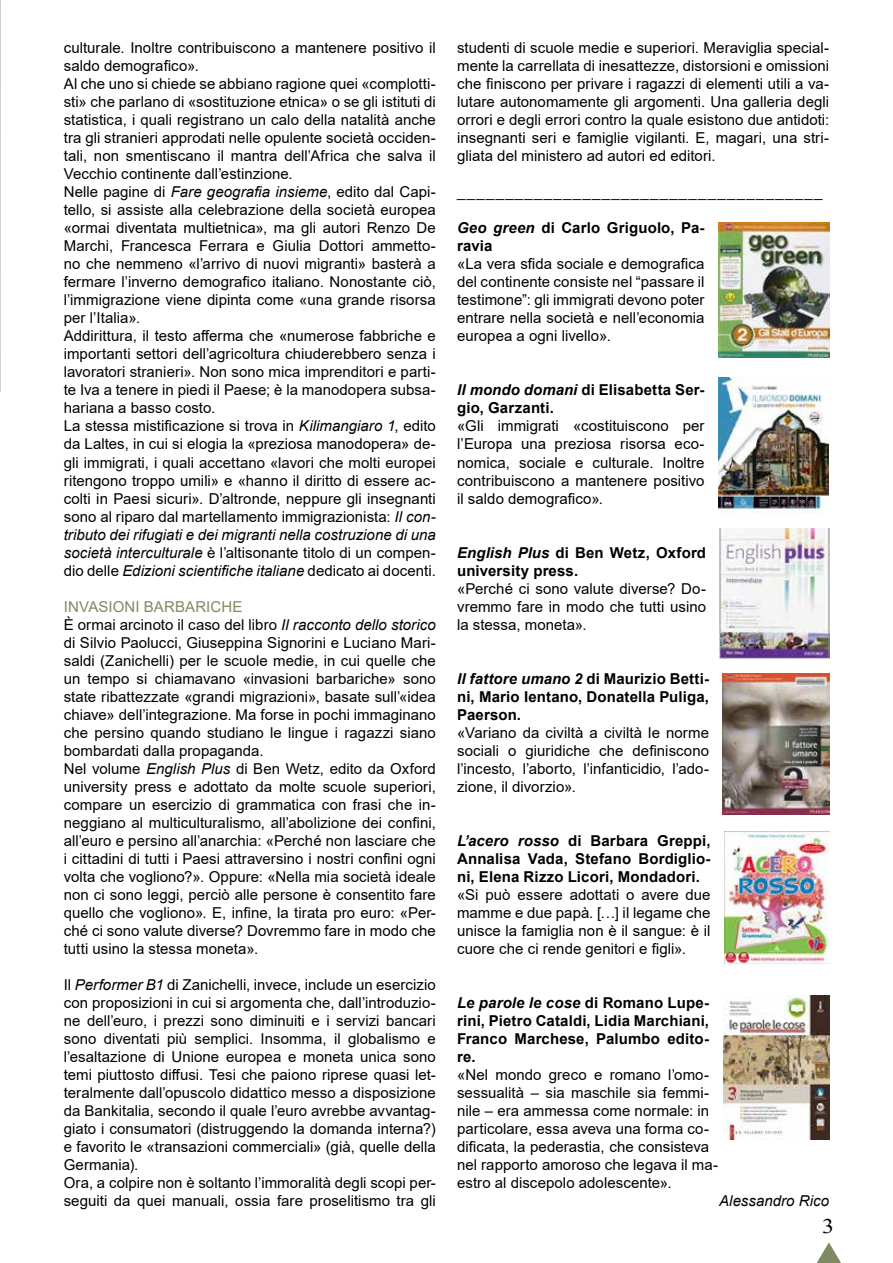
<style>
.page{position:relative;width:893px;height:1263px;background:#fff}
.page>*{position:absolute;margin:0;border:0;box-sizing:border-box;transform-origin:0 0}
.t1{font:20.7px "Times New Roman";color:#000;scale:1.16 1}
.t2{font:15px/18px "Arial";letter-spacing:.005em;color:#000;text-align:justify}
.t3{font:700 15px/18px "Arial";letter-spacing:.01em;color:#000}
.t4{font:italic 15px "Arial";letter-spacing:.005em;color:#000}
.s1{font-style:italic}
.s2{color:#7f8a62}
</style>
<div class="page">
<hr style="left:0;top:0;width:1px;height:391px;background:#e3e4e8">
<img style="left:0;top:1px;width:1px;height:390px">
<svg style="left:817px;top:1242px;width:24px;height:21px"></svg>
<img style="left:718px;top:222px;width:111px;height:135px">
<img style="left:719px;top:378px;width:110px;height:136px">
<img style="left:720px;top:528px;width:109px;height:131px">
<img style="left:722px;top:674px;width:107px;height:140px">
<img style="left:724px;top:831px;width:105px;height:133px">
<img style="left:723px;top:996px;width:106px;height:144px">
<p class="t2" style="left:64px;top:39px;width:374px;text-align:left">culturale. Inoltre contribuiscono a mantenere positivo il saldo demografico».<br>Al che uno si chiede se abbiano ragione quei «complotti&shy;sti» che parlano di «sostituzione etnica» o se gli istituti di statistica, i quali registrano un calo della natalità anche tra gli stranieri approdati nelle opulente società occiden&shy;tali, non smentiscano il mantra dell’Africa che salva il Vecchio continente dall’estinzione.<br>Nelle pagine di <span class="s1">Fare geografia insieme</span>, edito dal Capi&shy;tello, si assiste alla celebrazione della società europea «ormai diventata multietnica», ma gli autori Renzo De Marchi, Francesca Ferrara e Giulia Dottori ammetto&shy;no che nemmeno «l’arrivo di nuovi migranti» basterà a fermare l’inverno demografico italiano. Nonostante ciò, l’immigrazione viene dipinta come «una grande risorsa per l’Italia».<br>Addirittura, il testo afferma che «numerose fabbriche e importanti settori dell’agricoltura chiuderebbero senza i lavoratori stranieri». Non sono mica imprenditori e parti&shy;te Iva a tenere in piedi il Paese; è la manodopera subsa&shy;hariana a basso costo.<br>La stessa mistificazione si trova in <span class="s1">Kilimangiaro 1</span>, edito da Laltes, in cui si elogia la «preziosa manodopera» de&shy;gli immigrati, i quali accettano «lavori che molti europei ritengono troppo umili» e «hanno il diritto di essere ac&shy;colti in Paesi sicuri». D’altronde, neppure gli insegnanti sono al riparo dal martellamento immigrazionista: <span class="s1">Il con&shy;tributo dei rifugiati e dei migranti nella costruzione di una società interculturale</span> è l’altisonante titolo di un compen&shy;dio delle <span class="s1">Edizioni scientifiche italiane</span> dedicato ai docenti.</p>
<p class="t2" style="left:64px;top:597px;width:374px;text-align:left"><span class="s2">INVASIONI BARBARICHE<br></span>È ormai arcinoto il caso del libro <span class="s1">Il racconto dello storico </span>di Silvio Paolucci, Giuseppina Signorini e Luciano Mari&shy;saldi (Zanichelli) per le scuole medie, in cui quelle che un tempo si chiamavano «invasioni barbariche» sono state ribattezzate «grandi migrazioni», basate sull’«idea chiave» dell’integrazione. Ma forse in pochi immaginano che persino quando studiano le lingue i ragazzi siano bombardati dalla propaganda.<br>Nel volume <span class="s1">English Plus</span> di Ben Wetz, edito da Oxford university press e adottato da molte scuole superiori, compare un esercizio di grammatica con frasi che in&shy;neggiano al multiculturalismo, all’abolizione dei confini, all’euro e persino all’anarchia: «Perché non lasciare che i cittadini di tutti i Paesi attraversino i nostri confini ogni volta che vogliono?». Oppure: «Nella mia società ideale non ci sono leggi, perciò alle persone è consentito fare quello che vogliono». E, infine, la tirata pro euro: «Per&shy;ché ci sono valute diverse? Dovremmo fare in modo che tutti usino la stessa moneta».</p>
<p class="t2" style="left:64px;top:975px;width:374px;text-align:left">Il <span class="s1">Performer B1</span> di Zanichelli, invece, include un esercizio con proposizioni in cui si argomenta che, dall’introduzio&shy;ne dell’euro, i prezzi sono diminuiti e i servizi bancari sono diventati più semplici. Insomma, il globalismo e l’esaltazione di Unione europea e moneta unica sono temi piuttosto diffusi. Tesi che paiono riprese quasi let&shy;teralmente dall’opuscolo didattico messo a disposizione da Bankitalia, secondo il quale l’euro avrebbe avvantag&shy;giato i consumatori (distruggendo la domanda interna?) e favorito le «transazioni commerciali» (già, quelle della Germania).<br>Ora, a colpire non è soltanto l’immoralità degli scopi per&shy;seguiti da quei manuali, ossia fare proselitismo tra gli</p>
<p class="t2" style="left:457px;top:39px;width:374px">studenti di scuole medie e superiori. Meraviglia special&shy;mente la carrellata di inesattezze, distorsioni e omissioni che finiscono per privare i ragazzi di elementi utili a va&shy;lutare autonomamente gli argomenti. Una galleria degli orrori e degli errori contro la quale esistono due antidoti: insegnanti seri e famiglie vigilanti. E, magari, una stri&shy;gliata del ministero ad autori ed editori.</p>
<p class="t2" style="left:457px;top:183px;width:367px">______________________________________</p>
<p class="t3" style="left:457px;top:219px;width:249px"><span class="s1">Geo green</span> di Carlo Griguolo, Pa&shy;ravia</p>
<p class="t2" style="left:457px;top:255px;width:249px">«La vera sfida sociale e demografica del continente consiste nel “passare il testimone”: gli immigrati devono poter entrare nella società e nell’economia europea a ogni livello».</p>
<p class="t3" style="left:457px;top:381px;width:249px"><span class="s1">Il mondo domani</span> di Elisabetta Ser&shy;gio, Garzanti.</p>
<p class="t2" style="left:457px;top:417px;width:249px">«Gli immigrati «costituiscono per l’Europa una preziosa risorsa eco&shy;nomica, sociale e culturale. Inoltre contribuiscono a mantenere positivo il saldo demografico».</p>
<p class="t3" style="left:457px;top:543px;width:250px"><span class="s1">English Plus</span> di Ben Wetz, Oxford university press.</p>
<p class="t2" style="left:457px;top:579px;width:251px">«Perché ci sono valute diverse? Do&shy;vremmo fare in modo che tutti usino la stessa, moneta».</p>
<p class="t3" style="left:457px;top:669px;width:254px;text-align:justify"><span class="s1">Il fattore umano 2</span> di Maurizio Betti&shy;ni, Mario Ientano, Donatella Puliga, Paerson.</p>
<p class="t2" style="left:457px;top:723px;width:254px">«Variano da civiltà a civiltà le norme sociali o giuridiche che definiscono l’incesto, l’aborto, l’infanticidio, l’ado&shy;zione, il divorzio».</p>
<p class="t3" style="left:457px;top:831px;width:255px;text-align:justify"><span class="s1">L’acero rosso</span> di Barbara Greppi, Annalisa Vada, Stefano Bordiglio&shy;ni, Elena Rizzo Licori, Mondadori.</p>
<p class="t2" style="left:457px;top:885px;width:255px">«Si può essere adottati o avere due mamme e due papà. […] il legame che unisce la famiglia non è il sangue: è il cuore che ci rende genitori e figli».</p>
<p class="t3" style="left:457px;top:993px;width:254px;text-align:justify"><span class="s1">Le parole le cose</span> di Romano Lupe&shy;rini, Pietro Cataldi, Lidia Marchiani, Franco Marchese, Palumbo edito&shy;re.</p>
<p class="t2" style="left:457px;top:1065px;width:262px;text-align:left">«Nel mondo greco e romano l’omo&shy;sessualità – sia maschile sia femmi&shy;nile – era ammessa come normale: in particolare, essa aveva una forma co&shy;dificata, la pederastia, che consisteva nel rapporto amoroso che legava il ma&shy;estro al discepolo adolescente».</p>
<p class="t4" style="left:719px;top:1190px;width:111px">Alessandro Rico</p>
<h1 class="t1" style="left:822px;top:1212px;width:12px">3</h1>
</div>
